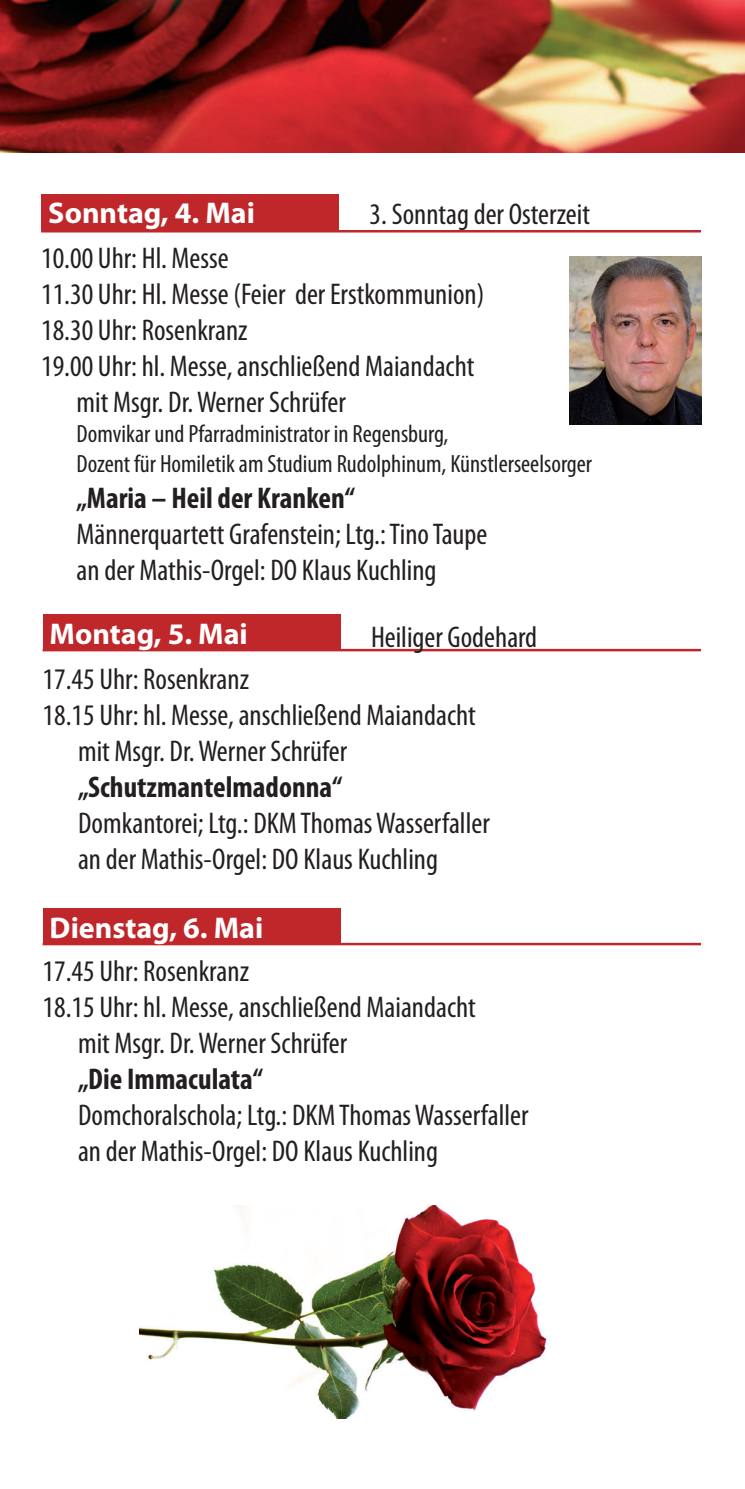
<style>
.page{position:relative;width:745px;height:1489px;background:#fff}
.page>*{position:absolute;margin:0;border:0;box-sizing:border-box;transform-origin:0 0}
.t1{font:condensed 30px "Myriad Pro";color:#231f20}
.t2{font:700 condensed 30px "Myriad Pro";color:#231f20}
.t3{font:700 30px "Myriad Pro";color:#fff}
.t4{font:condensed 25px/30px "Myriad Pro";color:#231f20}
</style>
<div class="page">
<img style="left:0;top:0;width:745px;height:152px">
<hr style="left:43px;top:942px;width:657px;height:3px;background:#bf272a">
<hr style="left:43px;top:649px;width:657px;height:2px;background:#bf272a">
<div style="left:43px;top:614px;width:297px;height:37px;background:#bf272a"></div>
<div style="left:43px;top:908px;width:297px;height:36px;background:#bf272a"></div>
<img style="left:140px;top:1205px;width:407px;height:213px">
<hr style="left:41px;top:230px;width:659px;height:2px;background:#bf272a">
<img style="left:569px;top:256px;width:131px;height:169px">
<div style="left:41px;top:194px;width:298px;height:36px;background:#bf272a"></div>
<p class="t3" style="left:48px;top:194px;width:208px">Sonntag, 4. Mai</p>
<p class="t1" style="left:369px;top:196px;width:222px">3. Sonntag der Osterzeit</p>
<p class="t1" style="left:41px;top:240px;width:189px">10.00 Uhr: Hl. Messe</p>
<p class="t1" style="left:41px;top:276px;width:444px">11.30 Uhr: Hl. Messe (Feier der Erstkommunion)</p>
<p class="t1" style="left:41px;top:312px;width:208px">18.30 Uhr: Rosenkranz</p>
<p class="t1" style="left:41px;top:348px;width:434px">19.00 Uhr: hl. Messe, anschließend Maiandacht</p>
<p class="t1" style="left:77px;top:384px;width:270px">mit Msgr. Dr. Werner Schrüfer</p>
<p class="t4" style="left:77px;top:418px;width:516px">Domvikar und Pfarradministrator in Regensburg,<br>Dozent für Homiletik am Studium Rudolphinum, Künstlerseelsorger</p>
<p class="t2" style="left:77px;top:479px;width:279px">„Maria – Heil der Kranken“</p>
<p class="t1" style="left:77px;top:516px;width:412px">Männerquartett Grafenstein; Ltg.: Tino Taupe</p>
<p class="t1" style="left:77px;top:552px;width:361px">an der Mathis-Orgel: DO Klaus Kuchling</p>
<p class="t3" style="left:50px;top:614px;width:199px">Montag, 5. Mai</p>
<p class="t1" style="left:371px;top:618px;width:168px">Heiliger Godehard</p>
<p class="t1" style="left:43px;top:661px;width:208px">17.45 Uhr: Rosenkranz</p>
<p class="t1" style="left:43px;top:697px;width:434px">18.15 Uhr: hl. Messe, anschließend Maiandacht</p>
<p class="t1" style="left:78px;top:733px;width:270px">mit Msgr. Dr. Werner Schrüfer</p>
<p class="t2" style="left:78px;top:768px;width:265px">„Schutzmantelmadonna“</p>
<p class="t1" style="left:78px;top:805px;width:413px">Domkantorei; Ltg.: DKM Thomas Wasserfaller</p>
<p class="t1" style="left:78px;top:841px;width:361px">an der Mathis-Orgel: DO Klaus Kuchling</p>
<p class="t3" style="left:50px;top:908px;width:215px">Dienstag, 6. Mai</p>
<p class="t1" style="left:43px;top:952px;width:208px">17.45 Uhr: Rosenkranz</p>
<p class="t1" style="left:43px;top:988px;width:434px">18.15 Uhr: hl. Messe, anschließend Maiandacht</p>
<p class="t1" style="left:78px;top:1024px;width:270px">mit Msgr. Dr. Werner Schrüfer</p>
<p class="t2" style="left:78px;top:1060px;width:186px">„Die Immaculata“</p>
<p class="t1" style="left:78px;top:1096px;width:451px">Domchoralschola; Ltg.: DKM Thomas Wasserfaller</p>
<p class="t1" style="left:78px;top:1132px;width:361px">an der Mathis-Orgel: DO Klaus Kuchling</p>
</div>
